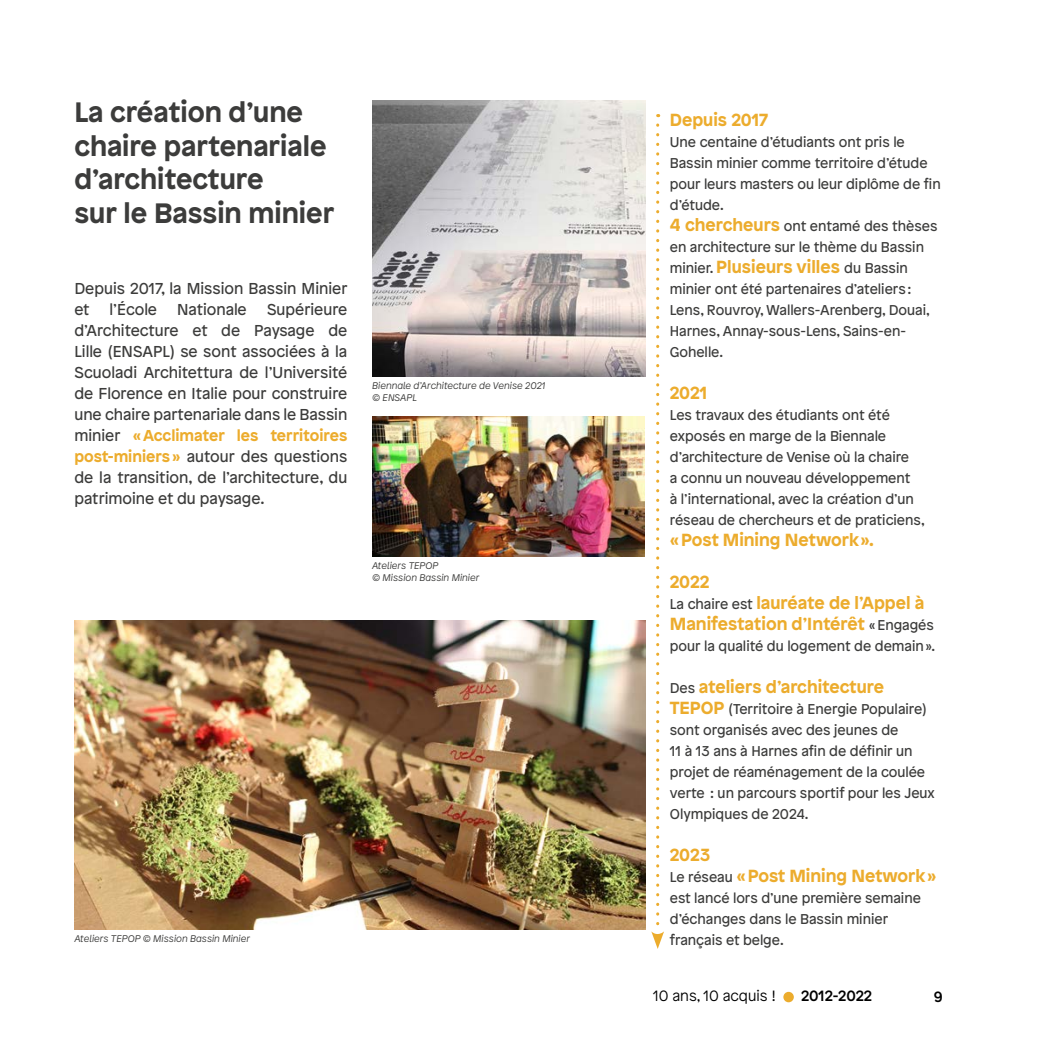
<style>
.page{position:relative;width:1042px;height:1042px;background:#fff}
.page>*{position:absolute;margin:0;border:0;box-sizing:border-box;transform-origin:0 0}
.t1{font:700 28px/33.6px "Patron";color:#3c3c3b}
.t2{font:700 17.5px/21px "Patron";color:#ecac2d}
.t3{font:15.75px/21px "Patron";color:#3c3c3b}
.t4{font:300 14.88px "Patron";color:#000}
.t5{font:500 14.88px "Patron";color:#000}
.t6{font:14.17px/21px "Patron";color:#3c3c3b}
.t7{font:italic 300 9.62px/11.5px "Patron";color:#3c3c3b}
.s1{font-weight:700;color:#ecac2d}
.s2{font-weight:700;font-size:17.5px;color:#ecac2d}
.s3{font-weight:400;font-size:14.17px;color:#3c3c3b}
</style>
<div class="page">
<div style="left:783px;top:992px;width:11px;height:10px;background:#ecac2d;border-radius:50%"></div>
<img style="left:372px;top:100px;width:273px;height:276px">
<img style="left:372px;top:416px;width:272px;height:140px">
<svg style="left:651px;top:125px;width:13px;height:824px"></svg>
<img style="left:74px;top:621px;width:571px;height:308px">
<h1 class="t1" style="left:74px;top:93px;width:261px">La création d’une chaire partenariale d’architecture<br>sur le Bassin minier</h1>
<p class="t3" style="left:74px;top:277px;width:274px">Depuis 2017, la Mission Bassin Minier et</p>
<p class="t3" style="left:110px;top:298px;width:49px">l’École</p>
<p class="t3" style="left:177px;top:298px;width:71px">Nationale</p>
<p class="t3" style="left:74px;top:298px;width:274px;text-align:justify;text-indent:193px">Supérieure d’Architecture et de Paysage de Lille (ENSAPL) se sont associées à la Scuoladi Architettura de l’Université de Florence en Italie pour construire une chaire partenariale dans le Bassin minier <span class="s1">« Acclimater les territoires post-miniers »</span> autour des questions de la transition, de l’architecture, du patrimoine et du paysage.</p>
<p class="t7" style="left:372px;top:380px;width:175px">Biennale d’Architecture de Venise 2021 © ENSAPL</p>
<p class="t7" style="left:372px;top:559px;width:109px">Ateliers TEPOP<br>© Mission Bassin Minier</p>
<p class="t7" style="left:74px;top:933px;width:177px">Ateliers TEPOP © Mission Bassin Minier</p>
<p class="t2" style="left:670px;top:108px;width:100px">Depuis 2017</p>
<p class="t6" style="left:670px;top:131px;width:272px">Une centaine d’étudiants ont pris le Bassin minier comme territoire d’étude pour leurs masters ou leur diplôme de fin d’étude.<br><span class="s2">4 chercheurs</span> ont entamé des thèses en architecture sur le thème du Bassin minier. <span class="s2">Plusieurs villes</span> du Bassin minier ont été partenaires d’ateliers :<br>Lens, Rouvroy, Wallers-Arenberg, Douai, Harnes, Annay-sous-Lens, Sains-en-Gohelle.</p>
<p class="t2" style="left:670px;top:381px;width:39px">2021</p>
<p class="t6" style="left:670px;top:404px;width:256px">Les travaux des étudiants ont été exposés en marge de la Biennale d’architecture de Venise où la chaire<br>a connu un nouveau développement<br>à l’international, avec la création d’un réseau de chercheurs et de praticiens,</p>
<p class="t2" style="left:670px;top:528px;width:205px">« Post Mining Network ».</p>
<p class="t2" style="left:670px;top:570px;width:266px">2022<br><span class="s3">La chaire est</span> lauréate de l’Appel à<br>Manifestation d’Intérêt <span class="s3">« Engagés</span></p>
<p class="t6" style="left:670px;top:635px;width:267px">pour la qualité du logement de demain ».</p>
<p class="t2" style="left:670px;top:675px;width:216px"><span class="s3">Des</span> ateliers d’architecture</p>
<p class="t6" style="left:670px;top:698px;width:266px"><span class="s2">TEPOP</span> (Territoire à Energie Populaire) sont organisés avec des jeunes de<br>11 à 13 ans à Harnes afin de définir un projet de réaménagement de la coulée verte : un parcours sportif pour les Jeux Olympiques de 2024.</p>
<p class="t2" style="left:670px;top:843px;width:268px">2023<br><span class="s3">Le réseau</span> « Post Mining Network »</p>
<p class="t6" style="left:670px;top:887px;width:253px">est lancé lors d’une première semaine d’échanges dans le Bassin minier français et belge.</p>
<p class="t4" style="left:653px;top:985px;width:124px">10 ans, 10 acquis !</p>
<p class="t5" style="left:801px;top:984px;width:72px">2012-2022</p>
<p class="t5" style="left:934px;top:985px;width:10px">9</p>
</div>
